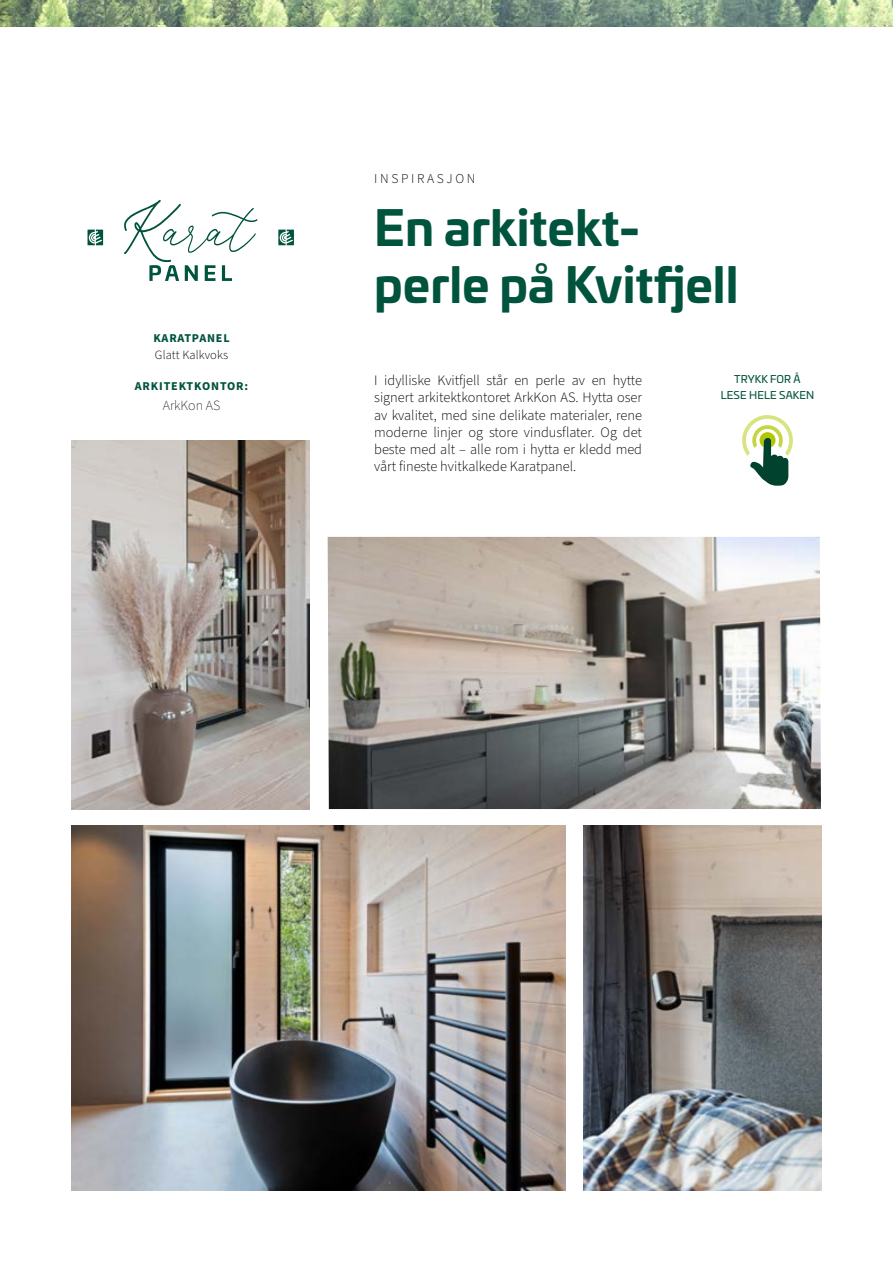
<style>
.page{position:relative;width:893px;height:1263px;background:#fff}
.page>*{position:absolute;margin:0;border:0;box-sizing:border-box;transform-origin:0 0}
.t1{font:700 47.7px/57.2px "Univia Pro";color:#00533d}
.t2{font:300 14.4px/17.2px "Source Sans Pro";color:#000;text-align:justify}
.t3{font:200 13.95px "Source Sans Pro";color:#000}
.t4{font:300 13.5px "Source Sans Pro";letter-spacing:.2em;color:#000}
.t5{font:300 12.6px "Source Sans Pro";letter-spacing:.01em;color:#000}
.t6{font:700 12px "Source Sans Pro";letter-spacing:.07em;color:#00533d}
.t7{font:10.5px/16.5px "Univia Pro";letter-spacing:.01em;color:#00533d;text-align:center}
</style>
<div class="page">
<svg style="left:278px;top:230px;width:16px;height:15px"></svg>
<svg style="left:88px;top:230px;width:15px;height:15px"></svg>
<svg style="left:124px;top:200px;width:133px;height:81px"></svg>
<img style="left:0;top:0;width:893px;height:26px">
<img style="left:72px;top:826px;width:493px;height:365px">
<img style="left:72px;top:441px;width:238px;height:368px">
<img style="left:583px;top:826px;width:238px;height:365px">
<img style="left:328px;top:537px;width:493px;height:272px">
<svg style="left:742px;top:415px;width:51px;height:71px"></svg>
<p class="t6" style="left:153px;top:330px;width:78px">KARATPANEL</p>
<p class="t5" style="left:155px;top:346px;width:75px">Glatt Kalkvoks</p>
<p class="t6" style="left:135px;top:378px;width:115px">ARKITEKTKONTOR:</p>
<p class="t3" style="left:163px;top:396px;width:59px">ArkKon AS</p>
<p class="t4" style="left:374px;top:170px;width:103px">INSPIRASJON</p>
<h1 class="t1" style="left:374px;top:196px;width:366px">En arkitekt&shy;perle på Kvitfjell</h1>
<p class="t2" style="left:374px;top:372px;width:269px">I idylliske Kvitfjell står en perle av en hytte signert arkitektkontoret ArkKon AS. Hytta oser av kvalitet, med sine delikate materialer, rene moderne linjer og store vindusflater. Og det beste med alt – alle rom i hytta er kledd med vårt fineste hvitkalkede Karatpanel.</p>
<p class="t7" style="left:721px;top:370px;width:95px">TRYKK FOR Å<br>LESE HELE SAKEN</p>
</div>
